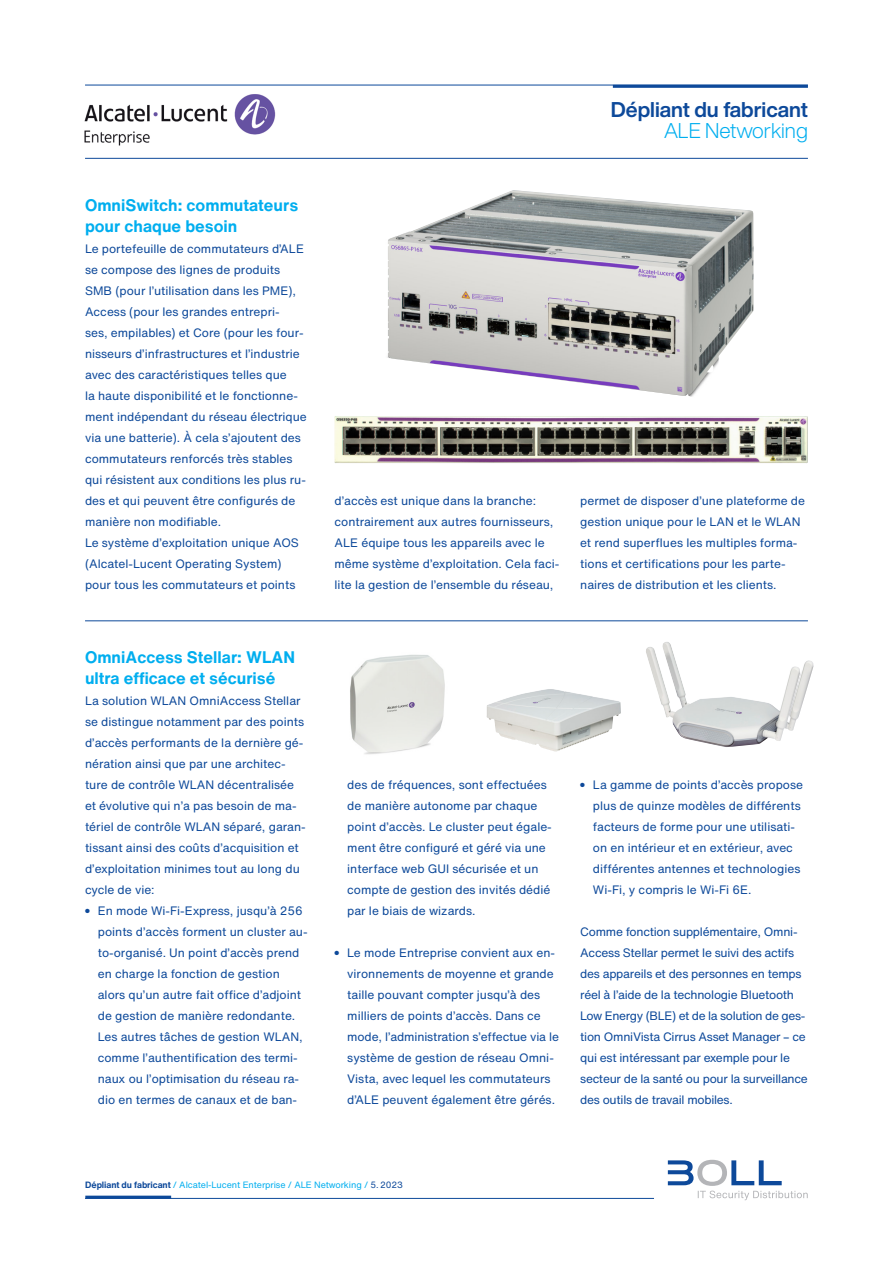
<style>
.page{position:relative;width:893px;height:1263px;background:#fff}
.page>*{position:absolute;margin:0;border:0;box-sizing:border-box;transform-origin:0 0}
.t1{font:700 21px/21px "Helvetica Now Display";color:#0d499a;text-align:right}
.t2{font:700 16.5px/21px "Helvetica Now Text";color:#00aeef}
.t3{font:12px/21px "Helvetica Now Text";color:#0d499a}
.t4{font:12px/21px "Helvetica Now Text";letter-spacing:-.02em;color:#0d499a}
.t5{font:9px "Helvetica Now Text";letter-spacing:-.01em;color:#00aeef}
.s1{font-weight:300;color:#00aeef}
.s2{font-weight:700;color:#0d499a}
.s3{color:#0d499a}
</style>
<div class="page">
<svg style="left:668px;top:1160px;width:140px;height:40px"></svg>
<img style="left:387px;top:190px;width:367px;height:207px">
<img style="left:334px;top:416px;width:474px;height:47px">
<hr style="left:85px;top:621px;width:723px;height:1px;background:#0d499a">
<img style="left:350px;top:654px;width:95px;height:100px">
<img style="left:487px;top:689px;width:134px;height:63px">
<img style="left:646px;top:642px;width:168px;height:105px">
<hr style="left:85px;top:85px;width:723px;height:1px;background:#0d499a">
<hr style="left:85px;top:158px;width:723px;height:1px;background:#0d499a">
<img style="left:84px;top:94px;width:192px;height:52px">
<hr style="left:85px;top:1198px;width:569px;height:1px;background:#0d499a">
<hr style="left:85px;top:1195px;width:86px;height:3px;background:#0d499a">
<hr style="left:613px;top:85px;width:195px;height:3px;background:#0d499a">
<p class="t2" style="left:85px;top:194px;width:215px">OmniSwitch: commutateurs pour chaque besoin</p>
<p class="t3" style="left:85px;top:238px;width:223px">Le portefeuille de commutateurs d’ALE se compose des lignes de produits SMB (pour l’utilisation dans les PME), Access (pour les grandes entrepri-<br>ses, empilables) et Core (pour les four&shy;nisseurs d’infrastructures et l’industrie avec des caractéristiques telles que<br>la haute disponibilité et le fonctionne&shy;ment indépendant du réseau électrique via une batterie). À cela s’ajoutent des commutateurs renforcés très stables qui résistent aux conditions les plus ru&shy;des et qui peuvent être configurés de manière non modifiable.</p>
<p class="t3" style="left:85px;top:532px;width:215px">Le système d’exploitation unique AOS (Alcatel-Lucent Operating System) pour tous les commutateurs et points</p>
<p class="t2" style="left:85px;top:646px;width:212px">OmniAccess Stellar: WLAN ultra efficace et sécurisé</p>
<p class="t3" style="left:85px;top:689px;width:222px">La solution WLAN OmniAccess Stellar se distingue notamment par des points d’accès performants de la dernière gé&shy;nération ainsi que par une architec&shy;ture de contrôle WLAN décentralisée et évolutive qui n’a pas besoin de ma&shy;tériel de contrôle WLAN séparé, garan&shy;tissant ainsi des coûts d’acquisition et d’exploitation minimes tout au long du cycle de vie:</p>
<p class="t3" style="left:98px;top:899px;width:211px;text-indent:-13px">● En mode Wi-Fi-Express, jusqu’à 256 points d’accès forment un cluster au&shy;to-organisé. Un point d’accès prend en charge la fonction de gestion alors qu’un autre fait office d’adjoint de gestion de manière redondante.<br>Les autres tâches de gestion WLAN, comme l’authentification des termi&shy;naux ou l’optimisation du réseau ra&shy;dio en termes de canaux et de ban-</p>
<p class="t1" style="left:611px;top:99px;width:199px">Dépliant du fabricant<br><span class="s1">ALE Networking</span></p>
<p class="t3" style="left:334px;top:490px;width:226px">d’accès est unique dans la branche: contrairement aux autres fournisseurs, ALE équipe tous les appareils avec le même système d’exploitation. Cela faci&shy;lite la gestion de l’ensemble du réseau,</p>
<p class="t3" style="left:580px;top:490px;width:226px">permet de disposer d’une plateforme de gestion unique pour le LAN et le WLAN et rend superflues les multiples forma&shy;tions et certifications pour les parte&shy;naires de distribution et les clients.</p>
<p class="t3" style="left:347px;top:773px;width:206px">des de fréquences, sont effectuées de manière autonome par chaque point d’accès. Le cluster peut égale&shy;ment être configuré et géré via une interface web GUI sécurisée et un compte de gestion des invités dédié par le biais de wizards.</p>
<p class="t3" style="left:347px;top:941px;width:213px;text-indent:-13px">● Le mode Entreprise convient aux en&shy;vironnements de moyenne et grande taille pouvant compter jusqu’à des milliers de points d’accès. Dans ce mode, l’administration s’effectue via le système de gestion de réseau Omni-Vista, avec lequel les commutateurs d’ALE peuvent également être gérés.</p>
<p class="t3" style="left:593px;top:773px;width:212px;text-indent:-13px">● La gamme de points d’accès propose plus de quinze modèles de différents facteurs de forme pour une utilisati&shy;on en intérieur et en extérieur, avec différentes antennes et technologies Wi-Fi, y compris le Wi-Fi 6E.</p>
<p class="t4" style="left:580px;top:920px;width:229px">Comme fonction supplémentaire, Omni-Access Stellar permet le suivi des actifs des appareils et des personnes en temps réel à l’aide de la technologie Bluetooth Low Energy (BLE) et de la solution de ges&shy;tion OmniVista Cirrus Asset Manager – ce qui est intéressant par exemple pour le secteur de la santé ou pour la surveillance des outils de travail mobiles.</p>
<p class="t5" style="left:85px;top:1178px;width:319px"><span class="s2">Dépliant du fabricant</span> / Alcatel-Lucent Enterprise / ALE Networking / <span class="s3">5. 2023</span></p>
</div>
